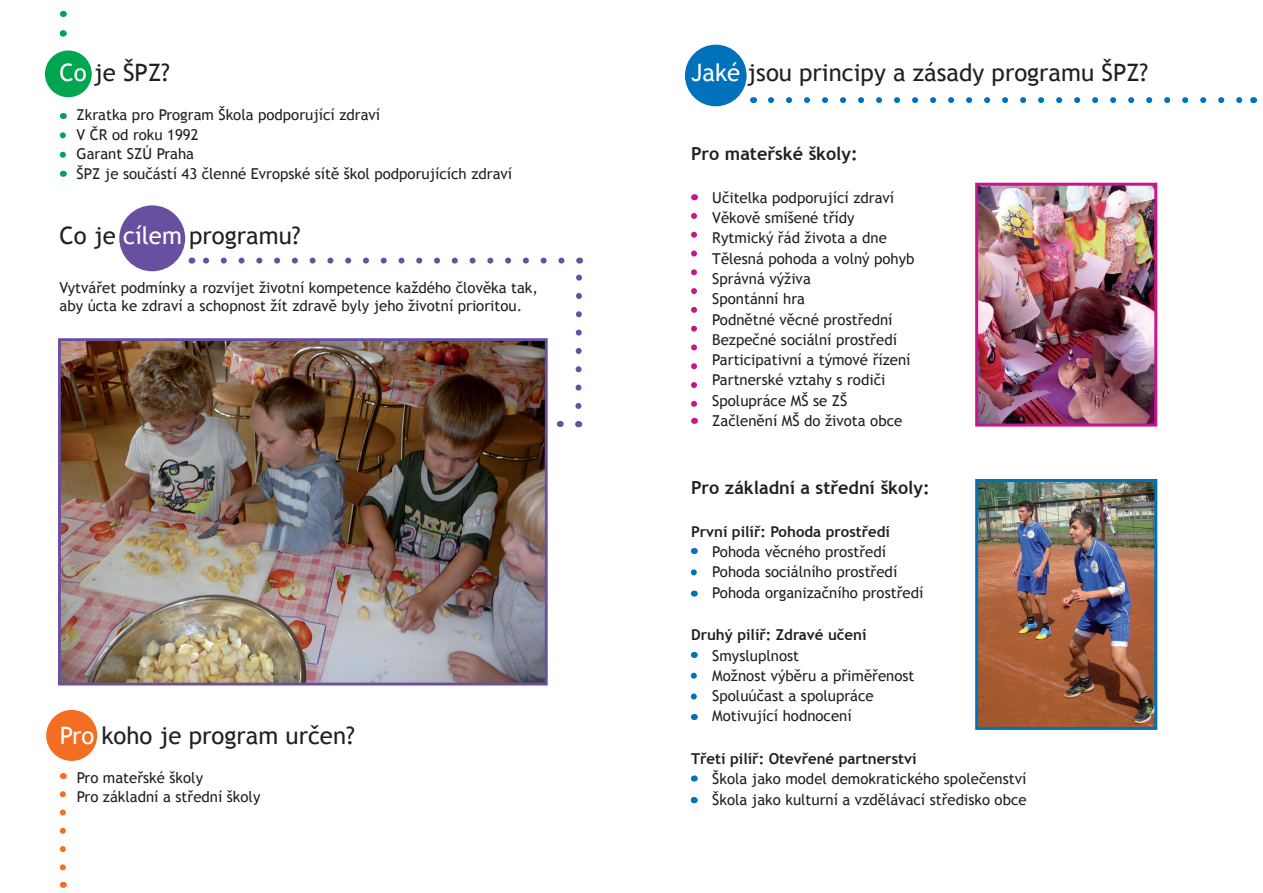
<style>
.page{position:relative;width:1263px;height:893px;background:#fff}
.page>*{position:absolute;margin:0;border:0;box-sizing:border-box;transform-origin:0 0}
.t1{font:24px "Trebuchet MS";color:#231f20}
.t2{font:700 18px "Trebuchet MS";color:#231f20}
.t3{font:15px/20.2px "Trebuchet MS";color:#231f20}
.t4{font:700 15px "Trebuchet MS";color:#231f20}
.s1{color:#fff}
</style>
<div class="page">
<div style="left:685px;top:45px;width:62px;height:61px;background:#0072bc;border-radius:50%"></div>
<svg style="left:60px;top:794px;width:6px;height:77px"></svg>
<svg style="left:60px;top:135px;width:6px;height:23px"></svg>
<div style="left:46px;top:710px;width:51px;height:51px;background:#f36e21;border-radius:50%"></div>
<div style="left:119px;top:205px;width:66px;height:66px;background:#6850a1;border-radius:50%"></div>
<div style="left:45px;top:50px;width:47px;height:47px;background:#00a54f;border-radius:50%"></div>
<svg style="left:203px;top:258px;width:358px;height:6px"></svg>
<svg style="left:575px;top:421px;width:4px;height:6px"></svg>
<svg style="left:575px;top:258px;width:8px;height:151px"></svg>
<img style="left:62px;top:342px;width:482px;height:339px">
<div style="left:58px;top:338px;width:490px;height:347px;border:3px solid #6850a1"></div>
<svg style="left:771px;top:97px;width:472px;height:6px"></svg>
<svg style="left:691px;top:572px;width:6px;height:4px"></svg>
<svg style="left:691px;top:676px;width:6px;height:24px"></svg>
<svg style="left:691px;top:797px;width:6px;height:6px"></svg>
<img style="left:979px;top:483px;width:174px;height:243px">
<div style="left:975px;top:479px;width:182px;height:251px;border:3px solid #0072bc"></div>
<img style="left:979px;top:187px;width:174px;height:236px">
<div style="left:975px;top:183px;width:182px;height:244px;border:3px solid #c5168c"></div>
<svg style="left:691px;top:216px;width:6px;height:191px"></svg>
<svg style="left:60px;top:30px;width:6px;height:6px"></svg>
<h1 class="t1" style="left:60px;top:59px;width:112px"><span class="s1">Co</span> je ŠPZ?</h1>
<p class="t3" style="left:77px;top:106px;width:437px;line-height:19.5px">Zkratka pro Program Škola podporující zdraví<br>V ČR od roku 1992<br>Garant SZÚ Praha<br>ŠPZ je součástí 43 členné Evropské sítě škol podporujících zdraví</p>
<h1 class="t1" style="left:60px;top:221px;width:243px">Co je <span class="s1">cílem</span> programu?</h1>
<p class="t3" style="left:60px;top:279px;width:480px;line-height:18px">Vytvářet podmínky a rozvíjet životní kompetence každého člověka tak, aby úcta ke zdraví a schopnost žít zdravě byly jeho životní prioritou.</p>
<h1 class="t1" style="left:60px;top:721px;width:297px"><span class="s1">Pro</span> koho je program určen?</h1>
<p class="t3" style="left:77px;top:768px;width:185px;line-height:19.5px">Pro mateřské školy<br>Pro základní a střední školy</p>
<h1 class="t1" style="left:691px;top:59px;width:459px"><span class="s1">Jaké</span> jsou principy a zásady programu ŠPZ?</h1>
<p class="t2" style="left:691px;top:143px;width:168px">Pro mateřské školy:</p>
<p class="t3" style="left:712px;top:188px;width:204px">Učitelka podporující zdraví<br>Věkově smíšené třídy<br>Rytmický řád života a dne<br>Tělesná pohoda a volný pohyb<br>Správná výživa<br>Spontánní hra<br>Podnětné věcné prostřední<br>Bezpečné sociální prostředí<br>Participativní a týmové řízení<br>Partnerské vztahy s rodiči<br>Spolupráce MŠ se ZŠ<br>Začlenění MŠ do života obce</p>
<p class="t2" style="left:691px;top:476px;width:240px">Pro základní a střední školy:</p>
<p class="t4" style="left:691px;top:522px;width:200px">První pilíř: Pohoda prostředí</p>
<p class="t3" style="left:712px;top:542px;width:213px">Pohoda věcného prostředí<br>Pohoda sociálního prostředí<br>Pohoda organizačního prostředí</p>
<p class="t4" style="left:691px;top:626px;width:177px">Druhý pilíř: Zdravé učení</p>
<p class="t3" style="left:712px;top:645px;width:204px">Smysluplnost<br>Možnost výběru a přiměřenost<br>Spoluúčast a spolupráce<br>Motivující hodnocení</p>
<p class="t4" style="left:691px;top:749px;width:227px">Třetí pilíř: Otevřené partnerství</p>
<p class="t3" style="left:712px;top:769px;width:316px">Škola jako model demokratického společenství<br>Škola jako kulturní a vzdělávací středisko obce</p>
</div>
